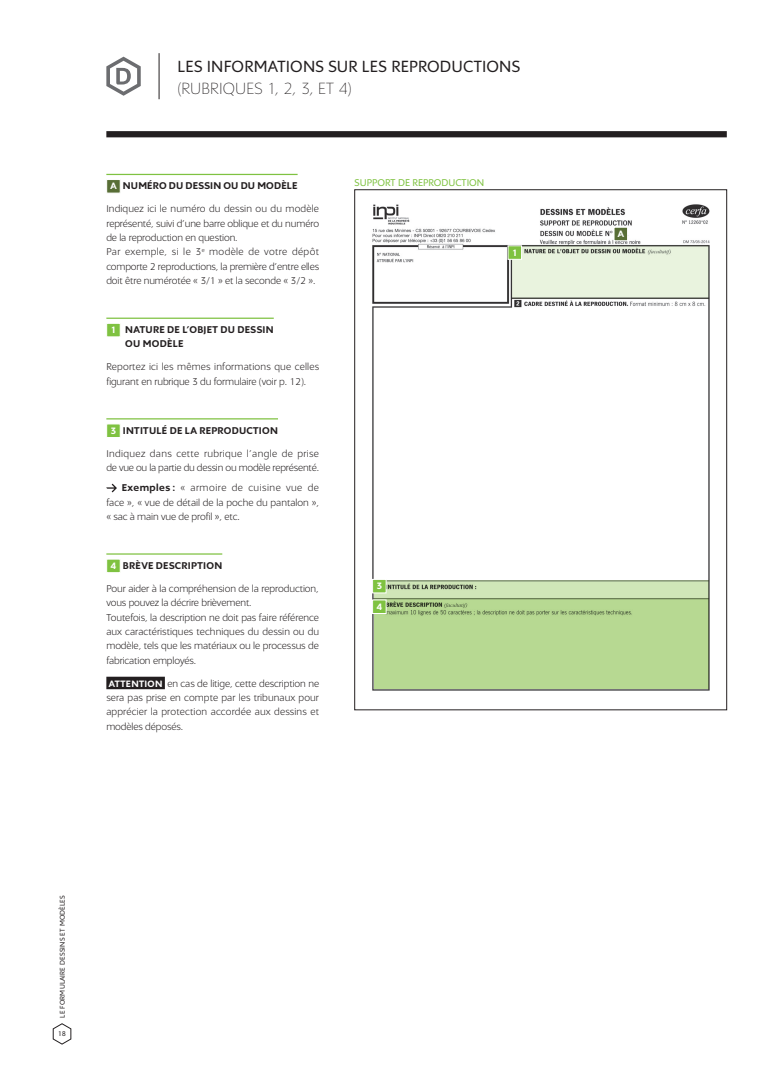
<style>
.page{position:relative;width:780px;height:1088px;background:#fff}
.page>*{position:absolute;margin:0;border:0;box-sizing:border-box;transform-origin:0 0}
.t1{font:17.5px "Inpi";letter-spacing:.01em;color:#231f20}
.t2{font:100 17.5px "Inpi";letter-spacing:.005em;color:#231f20}
.t3{font:300 10.62px/14.4px "Inpi";letter-spacing:-.005em;color:#231f20}
.t4{font:300 10.62px/14.4px "Inpi";letter-spacing:.015em;color:#231f20}
.t5{font:300 10.62px/23px "Inpi";letter-spacing:.03em;color:#231f20}
.t6{font:700 10.62px/14.4px "Inpi";letter-spacing:.025em;color:#231f20}
.t7{font:10.62px "Inpi";color:#7fc241}
.t8{font:700 10px/20.5px "Inpi";color:#fff}
.t9{font:7.5px "Inpi";letter-spacing:.02em;color:#231f20}
.s1{font-weight:700;font-size:10px;color:#fff}
.s2{font-weight:700}
.s3{font-size:10px;color:#fff}
</style>
<div class="page">
<svg style="left:53px;top:1023px;width:19px;height:22px"></svg>
<div style="left:106px;top:131px;width:620px;height:6px;background:#231f20"></div>
<hr style="left:159px;top:53px;width:1px;height:46px;background:#231f20">
<svg style="left:106px;top:57px;width:35px;height:39px"></svg>
<img style="left:372px;top:204px;width:338px;height:487px">
<div style="left:511px;top:245px;width:197px;height:54px;background:#e9f3de"></div>
<div style="left:374px;top:581px;width:334px;height:17px;background:#d0e6b8"></div>
<div style="left:374px;top:598px;width:334px;height:90px;background:#b7d992"></div>
<svg style="left:507px;top:245px;width:15px;height:15px"></svg>
<svg style="left:372px;top:579px;width:15px;height:14px"></svg>
<svg style="left:372px;top:599px;width:15px;height:15px"></svg>
<hr style="left:106px;top:174px;width:191px;height:1px;background:#7fc241">
<hr style="left:106px;top:318px;width:168px;height:1px;background:#7fc241">
<hr style="left:106px;top:418px;width:172px;height:1px;background:#7fc241">
<hr style="left:106px;top:553px;width:116px;height:2px;background:#7fc241">
<div style="left:106px;top:677px;width:59px;height:12px;background:#231f20"></div>
<svg style="left:106px;top:180px;width:15px;height:13px"></svg>
<svg style="left:106px;top:323px;width:15px;height:14px"></svg>
<svg style="left:106px;top:424px;width:15px;height:13px"></svg>
<svg style="left:106px;top:484px;width:11px;height:8px"></svg>
<svg style="left:106px;top:559px;width:15px;height:14px"></svg>
<svg style="left:613px;top:227px;width:15px;height:14px"></svg>
<h1 class="t1" style="left:177px;top:56px;width:344px">LES INFORMATIONS SUR LES REPRODUCTIONS</h1>
<h1 class="t2" style="left:177px;top:79px;width:176px">(RUBRIQUES 1, 2, 3, ET 4)</h1>
<p class="t3" style="left:106px;top:175px;width:214px;line-height:23px;text-indent:4px"><span class="s1">A</span> <span class="s2">NUMÉRO DU DESSIN OU DU MODÈLE<br></span>Indiquez ici le numéro du dessin ou du modèle</p>
<p class="t3" style="left:106px;top:216px;width:214px">représenté, suivi d’une barre oblique et du numéro de la reproduction en question.<br>Par exemple, si le 3<sup>e</sup> modèle de votre dépôt comporte 2 reproductions, la première d’entre elles doit être numérotée « 3/1 » et la seconde « 3/2 ».</p>
<p class="t6" style="left:125px;top:322px;width:150px;text-indent:-15px"><span class="s3">1</span> NATURE DE L’OBJET DU DESSIN<br>OU MODÈLE</p>
<p class="t4" style="left:106px;top:360px;width:214px">Reportez ici les mêmes informations que celles figurant en rubrique 3 du formulaire (voir p. 12).</p>
<p class="t5" style="left:106px;top:419px;width:214px;text-indent:4px"><span class="s1">3</span> <span class="s2">INTITULÉ DE LA REPRODUCTION<br></span>Indiquez dans cette rubrique l’angle de prise</p>
<p class="t3" style="left:106px;top:458px;width:214px;line-height:20.1px;text-align:right">de vue ou la partie du dessin ou modèle représenté.<br><span class="s2">Exemples :</span> « armoire de cuisine vue de</p>
<p class="t3" style="left:106px;top:495px;width:214px">face », « vue de détail de la poche du pantalon », « sac à main vue de profil », etc.</p>
<p class="t3" style="left:106px;top:554px;width:214px;line-height:23px;text-indent:4px"><span class="s1">4</span> <span class="s2">BRÈVE DESCRIPTION<br></span>Pour aider à la compréhension de la reproduction,</p>
<p class="t3" style="left:106px;top:596px;width:214px">vous pouvez la décrire brièvement.<br>Toutefois, la description ne doit pas faire référence aux caractéristiques techniques du dessin ou du modèle, tels que les matériaux ou le processus de fabrication employés.</p>
<p class="t3" style="left:106px;top:676px;width:214px;text-align:justify"><span class="s1">ATTENTION</span> en cas de litige, cette description ne sera pas prise en compte par les tribunaux pour apprécier la protection accordée aux dessins et modèles déposés.</p>
<p class="t7" style="left:354px;top:177px;width:131px">SUPPORT DE REPRODUCTION</p>
<p class="t8" style="left:511px;top:242px;width:8px">1</p>
<p class="t8" style="left:376px;top:576px;width:8px">3<br>4</p>
<p class="t9" style="left:58px;top:1018px;width:124px;rotate:-90deg">LE FORMULAIRE DESSINS ET MODÈLES</p>
<p class="t9" style="left:58px;top:1030px;width:10px">18</p>
<p class="t8" style="left:617px;top:224px;width:8px">A</p>
</div>
